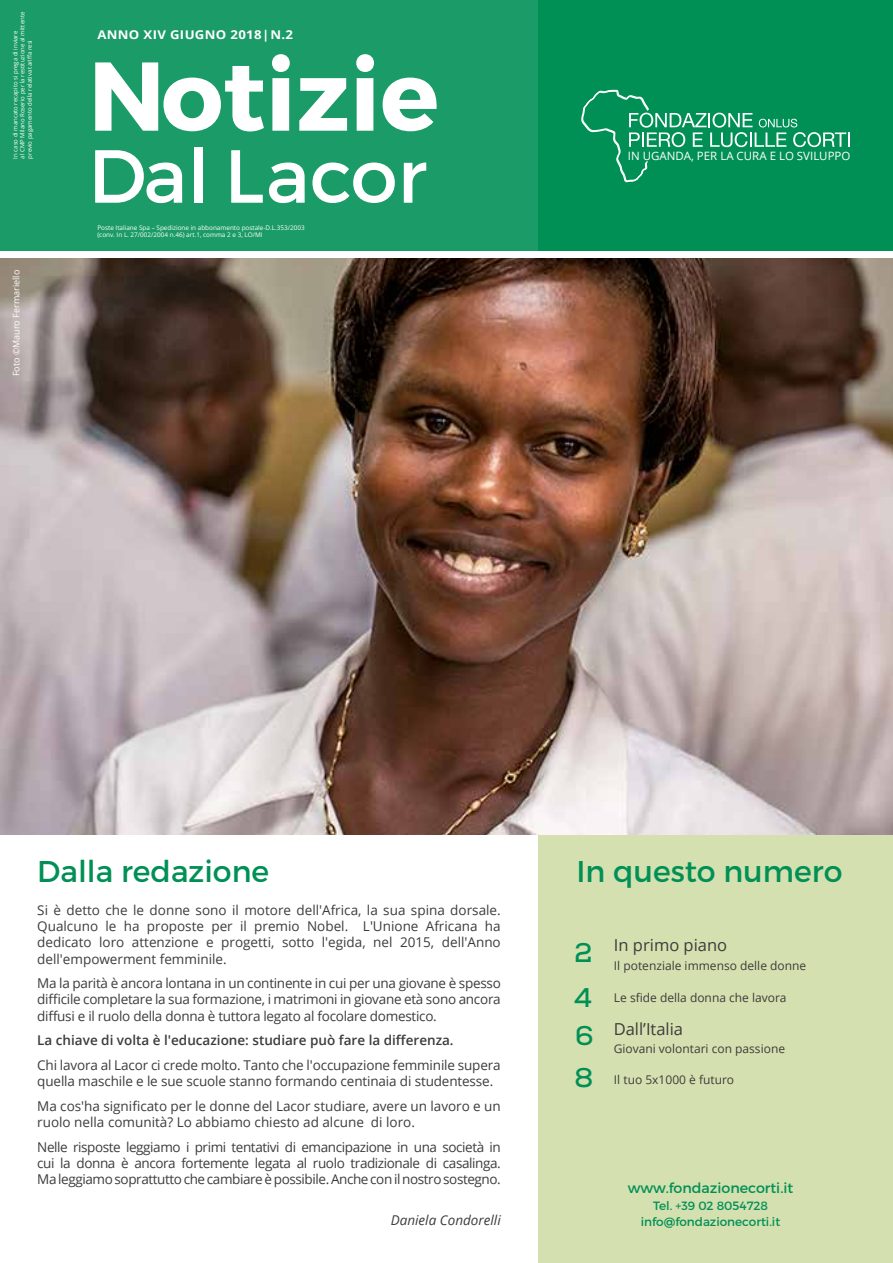
<style>
.page{position:relative;width:893px;height:1263px;background:#fff}
.page>*{position:absolute;margin:0;border:0;box-sizing:border-box;transform-origin:0 0}
.t1{font:700 97.5px "Montserrat";color:#fff}
.t2{font:75px "Montserrat";color:#fff}
.t3{font:30px "Montserrat";color:#009056}
.t4{font:27px "Nexa Slab Bold FREE";color:#009056}
.t5{font:16.5px "Open Sans";color:#3c3c3b}
.t6{font:14.25px "Montserrat";color:#009056}
.t7{font:13.5px/16.2px "Open Sans";letter-spacing:-.01em;color:#3c3c3b;text-align:justify}
.t8{font:600 13.5px "Open Sans";color:#3c3c3b}
.t9{font:italic 13.5px "Open Sans";color:#3c3c3b}
.t10{font:12px "Open Sans";color:#3c3c3b}
.t11{font:12px/16.5px "Montserrat";color:#009056;text-align:center}
.t12{font:700 12px "Open Sans";letter-spacing:.025em;color:#fff;scale:1.1 1}
.t13{font:11.55px "Open Sans";color:#fff}
.t14{font:9px "Open Sans";color:#fff}
.t15{font:6.3px/7.6px "Open Sans";color:#fff}
.t16{font:6px/7.2px "Open Sans";color:#fff}
.s1{font-family:"Nexa Slab Bold FREE";font-size:27px;color:#009056}
</style>
<div class="page">
<div style="left:0;top:0;width:539px;height:251px;background:#1a9b67"></div>
<div style="left:539px;top:0;width:354px;height:251px;background:#009056"></div>
<div style="left:539px;top:835px;width:354px;height:428px;background:#d4e0af"></div>
<img style="left:0;top:258px;width:893px;height:577px">
<svg style="left:581px;top:90px;width:269px;height:92px"></svg>
<p class="t16" style="left:11px;top:159px;width:148px;rotate:-90deg">In caso di mancato recapito si prega di inviare<br>al CMP Milano Roserio per la restituzione al mittente previo pagamento della relativa tariffa resi</p>
<p class="t14" style="left:10px;top:376px;width:108px;rotate:-90deg">Foto ©Mauro Fermariello</p>
<p class="t12" style="left:97px;top:26px;width:179px">ANNO XIV GIUGNO 2018|N.2</p>
<h1 class="t1" style="left:88px;top:36px;width:352px">Notizie</h1>
<h2 class="t2" style="left:88px;top:130px;width:340px">Dal Lacor</h2>
<p class="t15" style="left:97px;top:223px;width:209px">Poste Italiane Spa – Spedizione in abbonamento postale-D.L.353/2003 (conv. In L. 27/002/2004 n.46) art.1, comma 2 e 3, LO/MI</p>
<p class="t13" style="left:628px;top:148px;width:224px">IN UGANDA, PER LA CURA E LO SVILUPPO</p>
<h3 class="t3" style="left:37px;top:853px;width:233px">Dalla redazione</h3>
<p class="t7" style="left:37px;top:901px;width:465px">Si è detto che le donne sono il motore dell'Africa, la sua spina dorsale.<br>Qualcuno le ha proposte per il premio Nobel. L'Unione Africana ha dedicato loro attenzione e progetti, sotto l'egida, nel 2015, dell'Anno dell'empowerment femminile.</p>
<p class="t7" style="left:37px;top:975px;width:465px">Ma la parità è ancora lontana in un continente in cui per una giovane è spesso difficile completare la sua formazione, i matrimoni in giovane età sono ancora diffusi e il ruolo della donna è tuttora legato al focolare domestico.</p>
<p class="t8" style="left:37px;top:1031px;width:418px">La chiave di volta è l'educazione: studiare può fare la differenza.</p>
<p class="t7" style="left:37px;top:1057px;width:465px">Chi lavora al Lacor ci crede molto. Tanto che l'occupazione femminile supera quella maschile e le sue scuole stanno formando centinaia di studentesse.</p>
<p class="t7" style="left:37px;top:1098px;width:465px">Ma cos'ha significato per le donne del Lacor studiare, avere un lavoro e un ruolo nella comunità? Lo abbiamo chiesto ad alcune di loro.</p>
<p class="t7" style="left:37px;top:1138px;width:465px">Nelle risposte leggiamo i primi tentativi di emancipazione in una società in cui la donna è ancora fortemente legata al ruolo tradizionale di casalinga.<br>Ma leggiamo soprattutto che cambiare è possibile. Anche con il nostro sostegno.</p>
<p class="t9" style="left:391px;top:1211px;width:111px">Daniela Condorelli</p>
<h3 class="t3" style="left:576px;top:853px;width:267px">In questo numero</h3>
<h3 class="t4" style="left:575px;top:936px;width:19px">2</h3>
<p class="t5" style="left:614px;top:934px;width:115px">In primo piano</p>
<p class="t10" style="left:614px;top:957px;width:194px">Il potenziale immenso delle donne</p>
<h3 class="t4" style="left:574px;top:981px;width:20px">4</h3>
<p class="t10" style="left:614px;top:989px;width:174px">Le sfide della donna che lavora</p>
<p class="t5" style="left:575px;top:1017px;width:110px"><span class="s1">6</span> Dall’Italia</p>
<p class="t10" style="left:614px;top:1041px;width:173px">Giovani volontari con passione</p>
<h3 class="t4" style="left:575px;top:1061px;width:20px">8</h3>
<p class="t10" style="left:614px;top:1071px;width:122px">Il tuo 5x1000 è futuro</p>
<p class="t6" style="left:628px;top:1179px;width:167px">www.fondazionecorti.it</p>
<p class="t11" style="left:641px;top:1197px;width:141px">Tel. +39 02 8054728 info@fondazionecorti.it</p>
</div>
